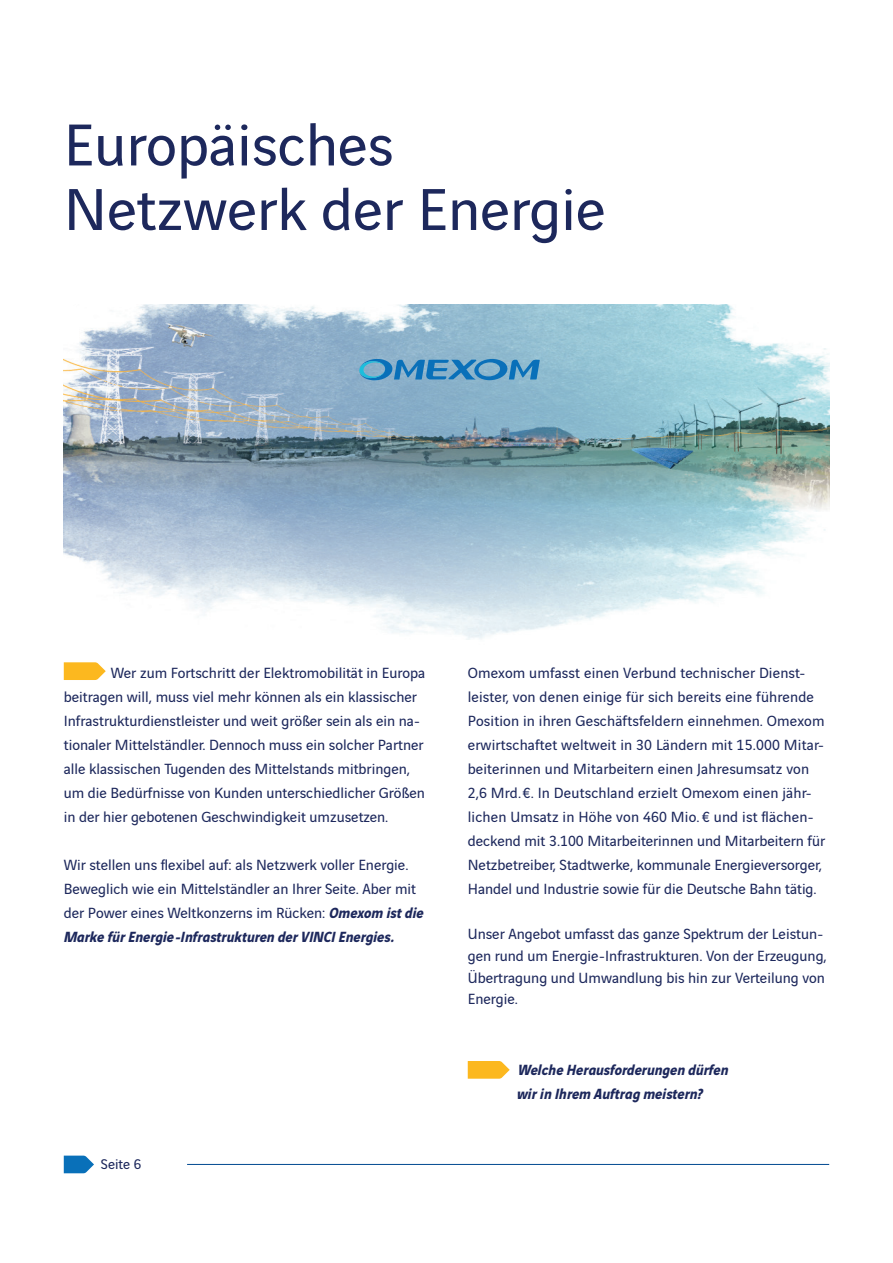
<style>
.page{position:relative;width:893px;height:1263px;background:#fff}
.page>*{position:absolute;margin:0;border:0;box-sizing:border-box;transform-origin:0 0}
.t1{font:63px/64.5px "Vinci Sans";color:#1d285c}
.t2{font:15.75px/24px "Vinci Sans";color:#1d285c}
.t3{font:italic 700 15.75px/24px "Vinci Sans";color:#1d285c}
.t4{font:15px "Vinci Sans";color:#1d285c}
.s1{font-weight:700;font-style:italic}
</style>
<div class="page">
<svg style="left:64px;top:1155px;width:30px;height:18px"></svg>
<img style="left:64px;top:304px;width:765px;height:336px">
<svg style="left:359px;top:359px;width:181px;height:21px;background:#4f96c3"></svg>
<hr style="left:187px;top:1164px;width:642px;height:1px;background:#014990">
<svg style="left:64px;top:662px;width:42px;height:18px"></svg>
<svg style="left:468px;top:1061px;width:42px;height:18px"></svg>
<h1 class="t1" style="left:64px;top:107px;width:543px">Europäisches<br>Netzwerk der Energie</h1>
<p class="t2" style="left:64px;top:659px;width:363px;text-indent:47px">Wer zum Fortschritt der Elektromobilität in Europa beitragen will, muss viel mehr können als ein klassischer Infrastrukturdienstleister und weit größer sein als ein na&shy;tionaler Mittelständler. Dennoch muss ein solcher Partner alle klassischen Tugenden des Mittelstands mitbringen, um die Bedürfnisse von Kunden unterschiedlicher Größen in der hier gebotenen Geschwindigkeit umzusetzen.</p>
<p class="t2" style="left:64px;top:851px;width:361px">Wir stellen uns flexibel auf: als Netzwerk voller Energie.<br>Beweglich wie ein Mittelständler an Ihrer Seite. Aber mit der Power eines Weltkonzerns im Rücken: <span class="s1">Omexom ist die Marke für Energie-Infrastrukturen der VINCI Energies.</span></p>
<p class="t4" style="left:101px;top:1153px;width:42px">Seite 6</p>
<p class="t2" style="left:468px;top:659px;width:359px">Omexom umfasst einen Verbund technischer Dienst&shy;leister, von denen einige für sich bereits eine führende Position in ihren Geschäftsfeldern einnehmen. Omexom erwirtschaftet weltweit in 30 Ländern mit 15.000 Mitar&shy;beiterinnen und Mitarbeitern einen Jahresumsatz von 2,6 Mrd. €. In Deutschland erzielt Omexom einen jähr&shy;lichen Umsatz in Höhe von 460 Mio. € und ist flächen&shy;deckend mit 3.100 Mitarbeiterinnen und Mitarbeitern für Netzbetreiber, Stadtwerke, kommunale Energieversorger, Handel und Industrie sowie für die Deutsche Bahn tätig.</p>
<p class="t2" style="left:468px;top:922px;width:360px;line-height:21.6px">Unser Angebot umfasst das ganze Spektrum der Leistun&shy;gen rund um Energie-Infrastrukturen. Von der Erzeugung, Übertragung und Umwandlung bis hin zur Verteilung von Energie.</p>
<p class="t3" style="left:517px;top:1056px;width:213px">Welche Herausforderungen dürfen wir in Ihrem Auftrag meistern?</p>
</div>
